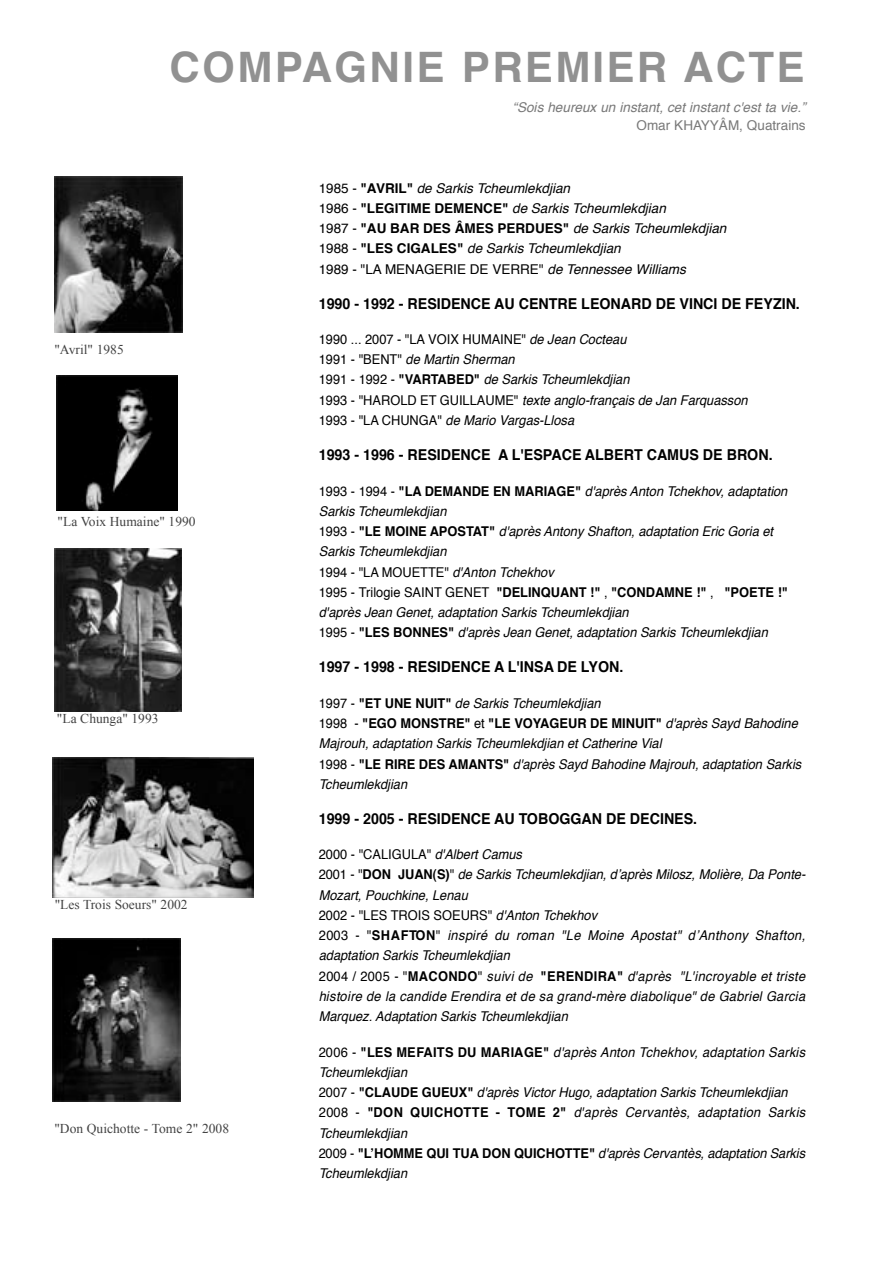
<style>
.page{position:relative;width:893px;height:1263px;background:#fff}
.page>*{position:absolute;margin:0;border:0;box-sizing:border-box;transform-origin:0 0}
.t1{font:700 42px "Helvetica";letter-spacing:.055em;color:#919191}
.t2{font:700 15px "Helvetica";color:#000;scale:.95 1}
.t3{font:italic 13.5px/20.2px "Helvetica";color:#000;scale:.95 1}
.t4{font:italic 13.5px/20.2px "Helvetica";color:#000}
.t5{font:13.5px "Times New Roman";color:#424242}
.t6{font:italic 13.5px "Helvetica";color:#797979}
.t7{font:13.5px "Helvetica";color:#797979}
.s1{font-style:normal}
.s2{font-weight:700;font-style:normal}
</style>
<div class="page">
<img style="left:55px;top:176px;width:127px;height:156px">
<img style="left:55px;top:548px;width:127px;height:163px">
<img style="left:53px;top:939px;width:127px;height:163px">
<img style="left:56px;top:375px;width:121px;height:135px">
<img style="left:53px;top:757px;width:201px;height:140px">
<h1 class="t1" style="left:170px;top:50px;width:636px">C O M PAGNIE PREMIER A C T E</h1>
<p class="t5" style="left:54px;top:342px;width:71px">"Avril" 1985</p>
<p class="t5" style="left:58px;top:514px;width:139px">"La Voix Humaine" 1990</p>
<p class="t5" style="left:57px;top:711px;width:103px">"La Chunga" 1993</p>
<p class="t5" style="left:55px;top:897px;width:134px">"Les Trois Soeurs" 2002</p>
<p class="t5" style="left:54px;top:1121px;width:176px">"Don Quichotte - Tome 2" 2008</p>
<p class="t6" style="left:512px;top:101px;width:297px">“Sois heureux un instant, cet instant c'est ta vie.”</p>
<p class="t7" style="left:636px;top:119px;width:171px">Omar KHAYYÂM, Quatrains</p>
<p class="t4" style="left:319px;top:179px;width:412px"><span class="s1">1 9 8 5 -</span> <span class="s2">" AV R I L "</span> de Sarkis Tcheumlekdjian<br><span class="s1">1986 -</span> <span class="s2">"LEGITIME DEMENCE"</span> de Sarkis Tcheumlekdjian<br><span class="s1">1987 -</span> <span class="s2">"AU BAR DES ÂMES PERDUES"</span> de Sarkis Tcheumlekdjian <span class="s1">1 9 8 8 -</span> <span class="s2">" L E S C I G A L E S "</span> de Sarkis Tcheumlekdjian<br><span class="s1">1989 - "LA MENAGERIE DE VERRE"</span> de Tennessee Williams</p>
<p class="t2" style="left:319px;top:297px;width:508px">1990 - 1992 - RESIDENCE AU CENTRE LEONARD DE VINCI DE FEYZIN.</p>
<p class="t3" style="left:319px;top:330px;width:456px"><span class="s1">1990 ... 2007 - "LA VOIX HUMAINE"</span> de Jean Cocteau<br><span class="s1">1 9 9 1 - " B E N T "</span> de Martin Sherman<br><span class="s1">1 9 9 1 - 1 9 9 2 -</span> <span class="s2">" VA R TA B E D "</span> de Sarkis Tcheumlekdjian<br><span class="s1">1 9 9 3 - " H A R O L D E T G U I L L A U M E "</span> texte anglo-français de Jan Farquasson <span class="s1">1 9 9 3 - " LA C H U N G A "</span> de Mario Vargas-Llosa</p>
<p class="t2" style="left:319px;top:449px;width:479px">1993 - 1996 - RESIDENCE A L'ESPACE ALBERT CAMUS DE BRON.</p>
<p class="t3" style="left:319px;top:482px;width:497px"><span class="s1">1 9 9 3 - 1 9 9 4 -</span> <span class="s2">" L A D E M A N D E E N M A R I A G E "</span> d'après Anton Tchekhov, adaptation Sarkis Tcheumlekdjian<br><span class="s1">1 9 9 3 -</span> <span class="s2">" L E M O I N E A P O S TAT "</span> d'après Antony Shafton, adaptation Eric Goria et Sarkis Tcheumlekdjian<br><span class="s1">1994 - "LA MOUETTE"</span> d'Anton Tchekhov<br><span class="s1">1995 - Trilogie SAINT GENET</span> <span class="s2">"DELINQUANT !"</span> <span class="s1">,</span> <span class="s2">"CONDAMNE !"</span> <span class="s1">,</span> <span class="s2">"POETE !" </span>d'après Jean Genet, adaptation Sarkis Tcheumlekdj ian<br><span class="s1">1 9 9 5 -</span> <span class="s2">" L E S B O N N E S "</span> d'après Jean Genet, adaptation Sarkis Tcheumlekdjian</p>
<p class="t2" style="left:319px;top:661px;width:322px">1997 - 1998 - RESIDENCE A L'INSA DE LYON.</p>
<p class="t3" style="left:319px;top:694px;width:512px"><span class="s1">1 9 9 7 -</span> <span class="s2">" E T U N E N U I T "</span> de Sarkis Tcheumlekdjian<br><span class="s1">1998 -</span> <span class="s2">"EGO MONSTRE"</span> <span class="s1">et</span> <span class="s2">"LE VOYAGEUR DE MINUIT"</span> d'après Sayd Bahodine Maj rouh, adaptation Sarkis Tcheumlekdj ian et Catherine Vial<br><span class="s1">1 9 9 8 -</span> <span class="s2">" L E R I R E D E S A M A N T S "</span> d'après Sayd Bahodine Majrouh, adaptation Sarkis Tcheumlekdjian</p>
<p class="t2" style="left:319px;top:812px;width:400px">1999 - 2005 - RESIDENCE AU TOBOGGAN DE DECINES.</p>
<p class="t3" style="left:319px;top:846px;width:516px"><span class="s1">2000 - "CALIGULA"</span> d'Albert Camus<br><span class="s1">2 0 0 1 - "</span> <span class="s2">D O N J U A N ( S )</span> <span class="s1">"</span> de Sarkis Tcheumlekdjian, d’après Milosz, Molière, Da Ponte-Mozart, Pouchkine, Lenau<br><span class="s1">2002 - "LES TROIS SOEURS"</span> d'Anton Tchekhov<br><span class="s1">2 0 0 3 - "</span> <span class="s2">S H A F TO N</span> <span class="s1">"</span> inspiré du roman "Le Moine Apostat" d’Anthony Shafton, adaptation Sarkis Tcheumlekdj ian<br><span class="s1">2 00 4 / 20 0 5 - "</span> <span class="s2">M A C O N D O</span> <span class="s1">"</span> suivi de <span class="s2">" E R E N D I RA "</span> d'après "L'incroyable et triste histoire de la candide Erendira et de sa grand-mère diabolique" de Gabriel Garcia Marquez.Adaptation Sarkis Tcheumlekdj ian</p>
<p class="t3" style="left:319px;top:1043px;width:516px"><span class="s1">2 0 0 6 -</span> <span class="s2">" L E S M E FA I T S D U M A R I A G E "</span> d'après Anton Tchekhov, adaptation Sarkis Tcheumlekdjian<br><span class="s1">2 0 0 7 -</span> <span class="s2">" C L A U D E G U E U X "</span> d'après Victor Hugo, adaptation Sarkis Tcheumlekdjian<br><span class="s1">2 0 0 8 -</span> <span class="s2">" D O N Q U I C H OT T E - TO M E 2 "</span> d'après Cervantès, adaptation Sarkis Tcheumlekdjian<br><span class="s1">2 0 0 9 -</span> <span class="s2">" L’H O M M E Q U I T U A D O N Q U IC H O T T E "</span> d'après Cervantès,adaptation Sarkis Tcheumlekdjian</p>
</div>
